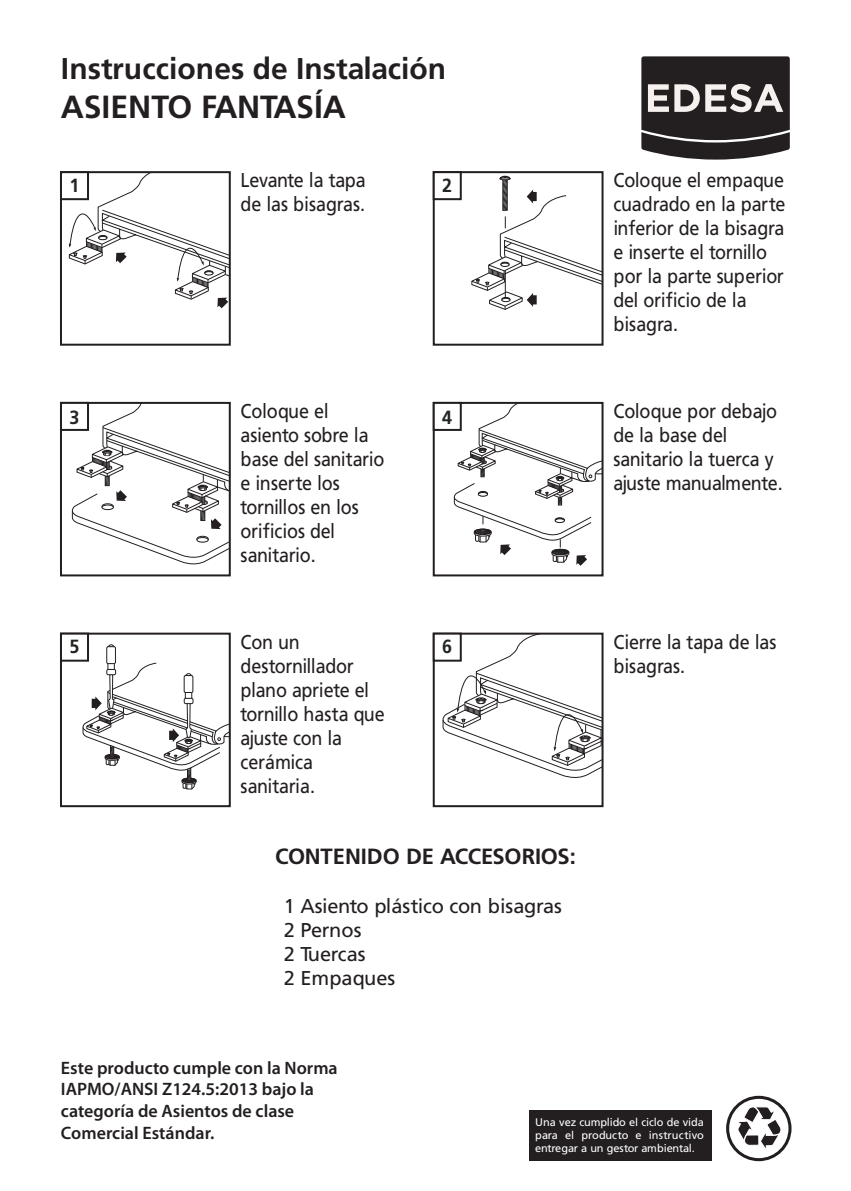
<style>
.page{position:relative;width:851px;height:1191px;background:#fff}
.page>*{position:absolute;margin:0;border:0;box-sizing:border-box;transform-origin:0 0}
.t1{font:700 32px "Frutiger";color:#231f20}
.t2{font:700 30px "Frutiger";color:#231f20}
.t3{font:700 22px "Frutiger";letter-spacing:-.005em;color:#231f20}
.t4{font:20px/24px "Frutiger";letter-spacing:-.01em;color:#231f20;scale:.9 1}
.t5{font:20px/24px "Frutiger";letter-spacing:-.01em;color:#231f20}
.t6{font:700 19px "Frutiger";color:#222620;scale:.94 1}
.t7{font:600 18px/21.6px "Myriad Pro";color:#231f20}
.t8{font:11px/13.2px "Frutiger";letter-spacing:-.015em;color:#fff;text-align:justify}
</style>
<div class="page">
<svg style="left:438px;top:635px;width:162px;height:143px"></svg>
<svg style="left:79px;top:644px;width:149px;height:146px"></svg>
<div style="left:184px;top:698px;width:9px;height:5px;background:#fff"></div>
<div style="left:184px;top:698px;width:9px;height:6px;border:1px solid #231f20"></div>
<div style="left:184px;top:675px;width:9px;height:17px;background:#fff"></div>
<div style="left:184px;top:675px;width:9px;height:18px;border:1px solid #231f20"></div>
<svg style="left:453px;top:405px;width:147px;height:161px"></svg>
<svg style="left:71px;top:405px;width:157px;height:160px"></svg>
<svg style="left:471px;top:175px;width:129px;height:135px"></svg>
<svg style="left:67px;top:174px;width:161px;height:134px"></svg>
<div style="left:60px;top:171px;width:171px;height:175px;border:2px solid #231f20"></div>
<div style="left:60px;top:171px;width:29px;height:29px;background:#fff;border:2px solid #231f20"></div>
<div style="left:432px;top:171px;width:171px;height:175px;border:2px solid #231f20"></div>
<div style="left:432px;top:171px;width:29px;height:29px;background:#fff;border:2px solid #231f20"></div>
<div style="left:432px;top:402px;width:171px;height:174px;border:2px solid #231f20"></div>
<div style="left:432px;top:402px;width:29px;height:29px;background:#fff;border:2px solid #231f20"></div>
<div style="left:432px;top:632px;width:171px;height:175px;border:2px solid #231f20"></div>
<div style="left:432px;top:632px;width:29px;height:29px;background:#fff;border:2px solid #231f20"></div>
<div style="left:60px;top:632px;width:171px;height:175px;border:2px solid #231f20"></div>
<div style="left:60px;top:632px;width:29px;height:29px;background:#fff;border:2px solid #231f20"></div>
<div style="left:60px;top:402px;width:171px;height:174px;border:2px solid #231f20"></div>
<div style="left:60px;top:402px;width:29px;height:29px;background:#fff;border:2px solid #231f20"></div>
<svg style="left:641px;top:56px;width:149px;height:104px;background:#4c4848"></svg>
<div style="left:529px;top:1110px;width:183px;height:51px;background:#231f20"></div>
<svg style="left:734px;top:1106px;width:48px;height:46px"></svg>
<div style="left:726px;top:1095px;width:65px;height:66px;border:3px solid #231f20;border-radius:50%"></div>
<h2 class="t2" style="left:61px;top:51px;width:387px">Instrucciones de Instalación</h2>
<h1 class="t1" style="left:61px;top:88px;width:286px">ASIENTO FANTASÍA</h1>
<p class="t4" style="left:240px;top:168px;width:141px">Levante la tapa de las bisagras.</p>
<p class="t4" style="left:613px;top:168px;width:193px">Coloque el empaque cuadrado en la parte inferior de la bisagra e inserte el tornillo por la parte superior del orificio de la bisagra.</p>
<p class="t6" style="left:69px;top:174px;width:12px">1</p>
<p class="t6" style="left:442px;top:174px;width:12px">2</p>
<p class="t6" style="left:69px;top:406px;width:12px">3</p>
<p class="t4" style="left:240px;top:399px;width:161px">Coloque el asiento sobre la base del sanitario e inserte los tornillos en los orificios del sanitario.</p>
<p class="t4" style="left:613px;top:399px;width:190px">Coloque por debajo de la base del sanitario la tuerca y ajuste manualmente.</p>
<p class="t6" style="left:442px;top:406px;width:12px">4</p>
<p class="t4" style="left:240px;top:629px;width:162px">Con un destornillador plano apriete el tornillo hasta que ajuste con la cerámica sanitaria.</p>
<p class="t6" style="left:69px;top:635px;width:12px">5</p>
<p class="t6" style="left:442px;top:635px;width:12px">6</p>
<p class="t3" style="left:275px;top:843px;width:302px">CONTENIDO DE ACCESORIOS:</p>
<p class="t5" style="left:284px;top:894px;width:280px">1 Asiento plástico con bisagras<br>2 Pernos<br>2 Tuercas<br>2 Empaques</p>
<p class="t4" style="left:613px;top:629px;width:183px">Cierre la tapa de las bisagras.</p>
<p class="t7" style="left:61px;top:1056px;width:278px">Este producto cumple con la Norma<br>IAPMO/ANSI Z124.5:2013 bajo la categoría de Asientos de clase<br>Comercial Estándar.</p>
<p class="t8" style="left:535px;top:1115px;width:170px">Una vez cumplido el ciclo de vida para el producto e instructivo entregar a un gestor ambiental.</p>
</div>
